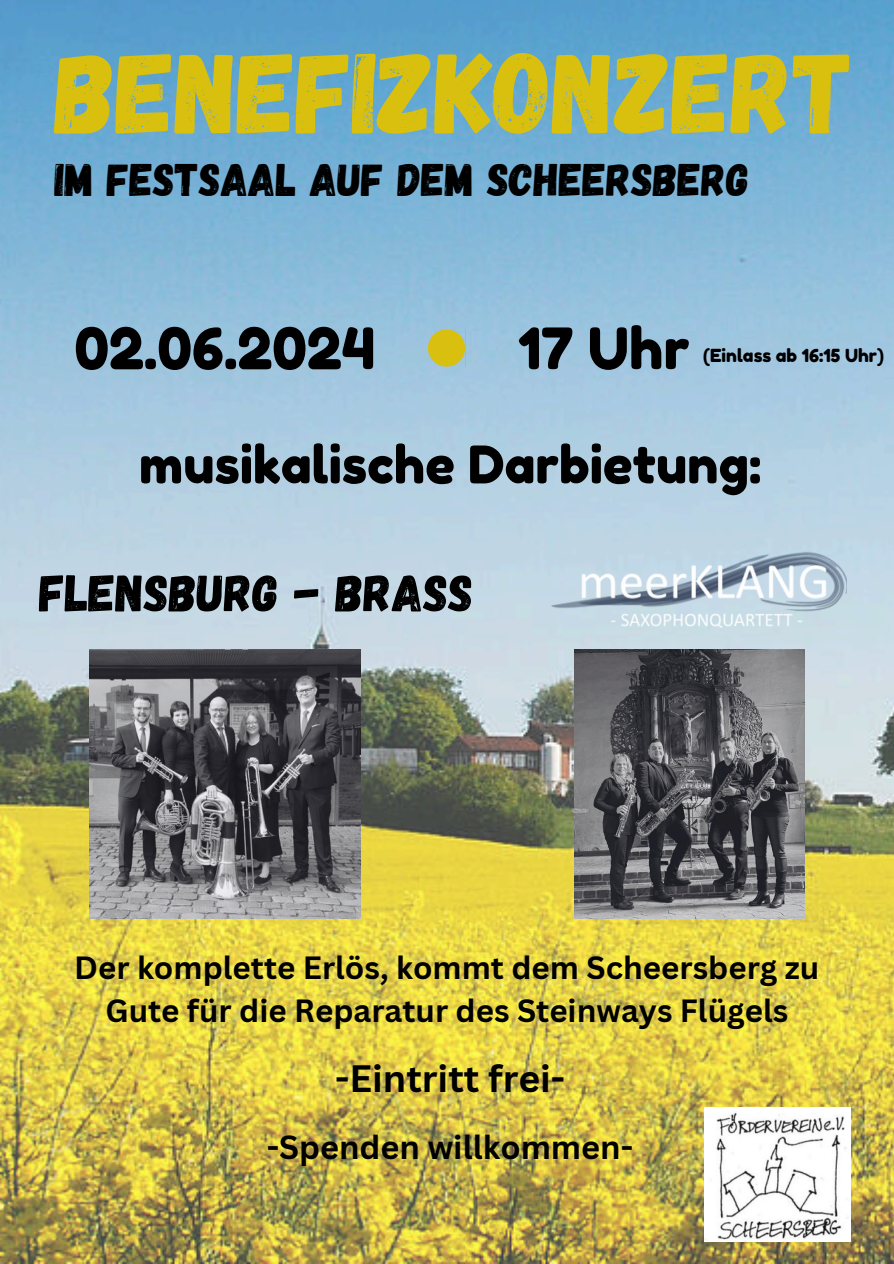
<style>
.page{position:relative;width:894px;height:1264px;background:#fff}
.page>*{position:absolute;margin:0;border:0;box-sizing:border-box;transform-origin:0 0}
.t1{font:114px "Gagalin";color:#d9bf0e}
.t2{font:57px "Fredoka One";color:#000}
.t3{font:52.05px "Gagalin";color:#000}
.t4{font:51.75px "Fredoka One";color:#000}
.t5{font:45.6px "Gagalin";color:#000}
.t6{font:700 37.2px "Canva Sans";color:#000}
.t7{font:700 32.55px "Canva Sans";color:#000}
.t8{font:700 31.2px/43.3px "Canva Sans";color:#000;text-align:center}
.t9{font:18px "Fredoka One";color:#000}
</style>
<div class="page">
<img style="left:0;top:0;width:893px;height:1263px">
<img style="left:89px;top:649px;width:271px;height:269px">
<img style="left:574px;top:649px;width:229px;height:269px">
<svg style="left:428px;top:329px;width:37px;height:37px"></svg>
<img style="left:532px;top:524px;width:314px;height:108px">
<img style="left:703px;top:1107px;width:147px;height:134px">
<h1 class="t1" style="left:55px;top:19px;width:800px">BENEFIZKONZERT</h1>
<h1 class="t5" style="left:55px;top:150px;width:695px">IM FESTSAAL AUF DEM SCHEERSBERG</h1>
<p class="t2" style="left:74px;top:314px;width:302px">02.06.2024</p>
<h1 class="t2" style="left:518px;top:314px;width:173px">17 Uhr</h1>
<h1 class="t9" style="left:703px;top:344px;width:182px">(Einlass ab 16:15 Uhr)</h1>
<p class="t4" style="left:139px;top:433px;width:623px">musikalische Darbietung:</p>
<p class="t3" style="left:39px;top:559px;width:435px">FLENSBURG - BRASS</p>
<h4 class="t8" style="left:74px;top:944px;width:746px">Der komplette Erlös, kommt dem Scheersberg zu<br>Gute für die Reparatur des Steinways Flügels</h4>
<p class="t6" style="left:335px;top:1052px;width:232px">-Eintritt frei-</p>
<h3 class="t7" style="left:266px;top:1124px;width:368px">-Spenden willkommen-</h3>
</div>
